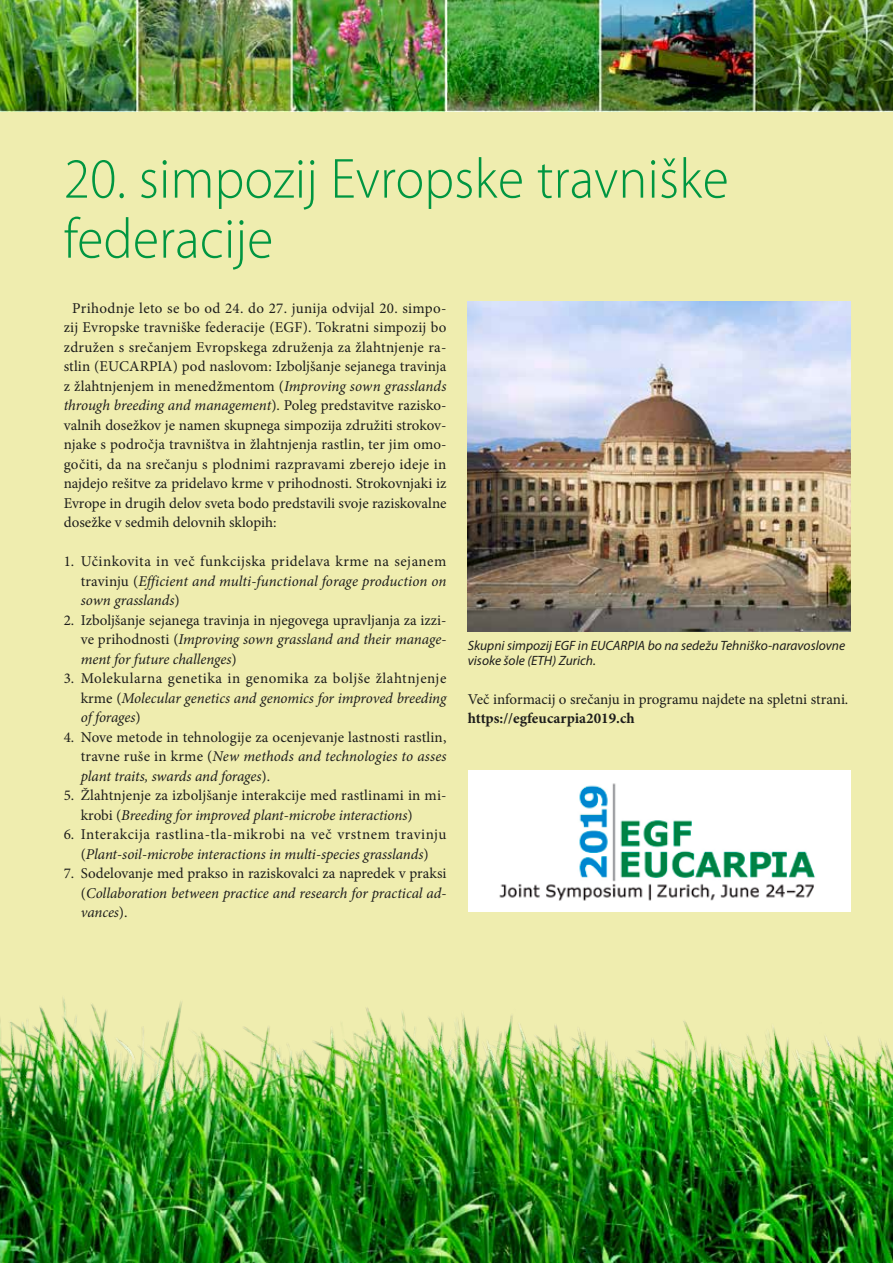
<style>
.page{position:relative;width:893px;height:1263px;background:#efedaf}
.page>*{position:absolute;margin:0;border:0;box-sizing:border-box;transform-origin:0 0}
.t1{font:300 57px/60px "Myriad Pro";letter-spacing:.005em;color:#009641;scale:.94 1}
.t2{font:15px/19.5px "Minion Pro";letter-spacing:.005em;color:#1d1d1b;text-align:justify}
.t3{font:italic 15px/19.5px "Minion Pro";letter-spacing:-.005em;color:#1d1d1b;text-align:justify}
.t4{font:15px/19.5px "Minion Pro";letter-spacing:.035em;color:#1d1d1b;text-align:center}
.t5{font:700 15px "Minion Pro";color:#1d1d1b}
.t6{font:italic 13.5px/15px "Myriad Pro";color:#1d1d1b}
.s1{font-style:italic}
.s2{font-style:normal}
</style>
<div class="page">
<img style="left:468px;top:301px;width:382px;height:330px">
<img style="left:0;top:0;width:893px;height:112px">
<img style="left:0;top:998px;width:893px;height:265px">
<div style="left:468px;top:770px;width:382px;height:142px;background:#fff"></div>
<img style="left:499px;top:783px;width:316px;height:118px">
<h1 class="t1" style="left:64px;top:150px;width:709px">20. simpozij Evropske travniške federacije</h1>
<p class="t2" style="left:64px;top:298px;width:384px;text-indent:9px">Prihodnje leto se bo od 24. do 27. junija odvijal 20. simpo&shy;zij Evropske travniške federacije (EGF). Tokratni simpozij bo združen s srečanjem Evropskega združenja za žlahtnjenje ra&shy;stlin (EUCARPIA) pod naslovom: Izboljšanje sejanega travinja z žlahtnjenjem in menedžmentom (<span class="s1">Improving sown grasslands through breeding and management</span>). Poleg predstavitve razisko&shy;valnih dosežkov je namen skupnega simpozija združiti strokov&shy;njake s področja travništva in žlahtnjenja rastlin, ter jim omo&shy;gočiti, da na srečanju s plodnimi razpravami zberejo ideje in najdejo rešitve za pridelavo krme v prihodnosti. Strokovnjaki iz Evrope in drugih delov sveta bodo predstavili svoje raziskovalne dosežke v sedmih delovnih sklopih:</p>
<p class="t3" style="left:81px;top:552px;width:367px;text-indent:-17px"><span class="s2">1. Učinkovita in več funkcijska pridelava krme na sejanem travinju (</span>Efficient and multi-functional forage production on sown grasslands<span class="s2">)</span></p>
<p class="t2" style="left:81px;top:610px;width:367px;text-indent:-17px">2. Izboljšanje sejanega travinja in njegovega upravljanja za izzi&shy;ve prihodnosti (<span class="s1">Improving sown grassland and their manage&shy;ment for future challenges</span>)</p>
<p class="t2" style="left:81px;top:669px;width:367px;text-indent:-17px">3. Molekularna genetika in genomika za boljše žlahtnjenje krme (<span class="s1">Molecular genetics and genomics for improved breeding of forages</span>)</p>
<p class="t2" style="left:81px;top:727px;width:367px;text-indent:-17px">4. Nove metode in tehnologije za ocenjevanje lastnosti rastlin, travne ruše in krme (<span class="s1">New methods and technologies to asses plant traits, swards and forages</span>).</p>
<p class="t2" style="left:81px;top:786px;width:367px;text-indent:-17px">5. Žlahtnjenje za izboljšanje interakcije med rastlinami in mi&shy;krobi (<span class="s1">Breeding for improved plant-microbe interactions</span>)</p>
<p class="t4" style="left:64px;top:825px;width:384px">6. Interakcija rastlina-tla-mikrobi na več vrstnem travinju (<span class="s1">Plant-soil-microbe interactions in multi-species grasslands</span>)</p>
<p class="t3" style="left:81px;top:864px;width:367px;text-indent:-17px"><span class="s2">7. Sodelovanje med prakso in raziskovalci za napredek v praksi (</span>Collaboration between practice and research for practical ad&shy;vances<span class="s2">).</span></p>
<p class="t6" style="left:468px;top:638px;width:379px">Skupni simpozij EGF in EUCARPIA bo na sedežu Tehniško-naravoslovne visoke šole (ETH) Zurich.</p>
<p class="t2" style="left:468px;top:689px;width:382px">Več informacij o srečanju in programu najdete na spletni strani.</p>
<p class="t5" style="left:468px;top:708px;width:168px">https://egfeucarpia2019.ch</p>
</div>
